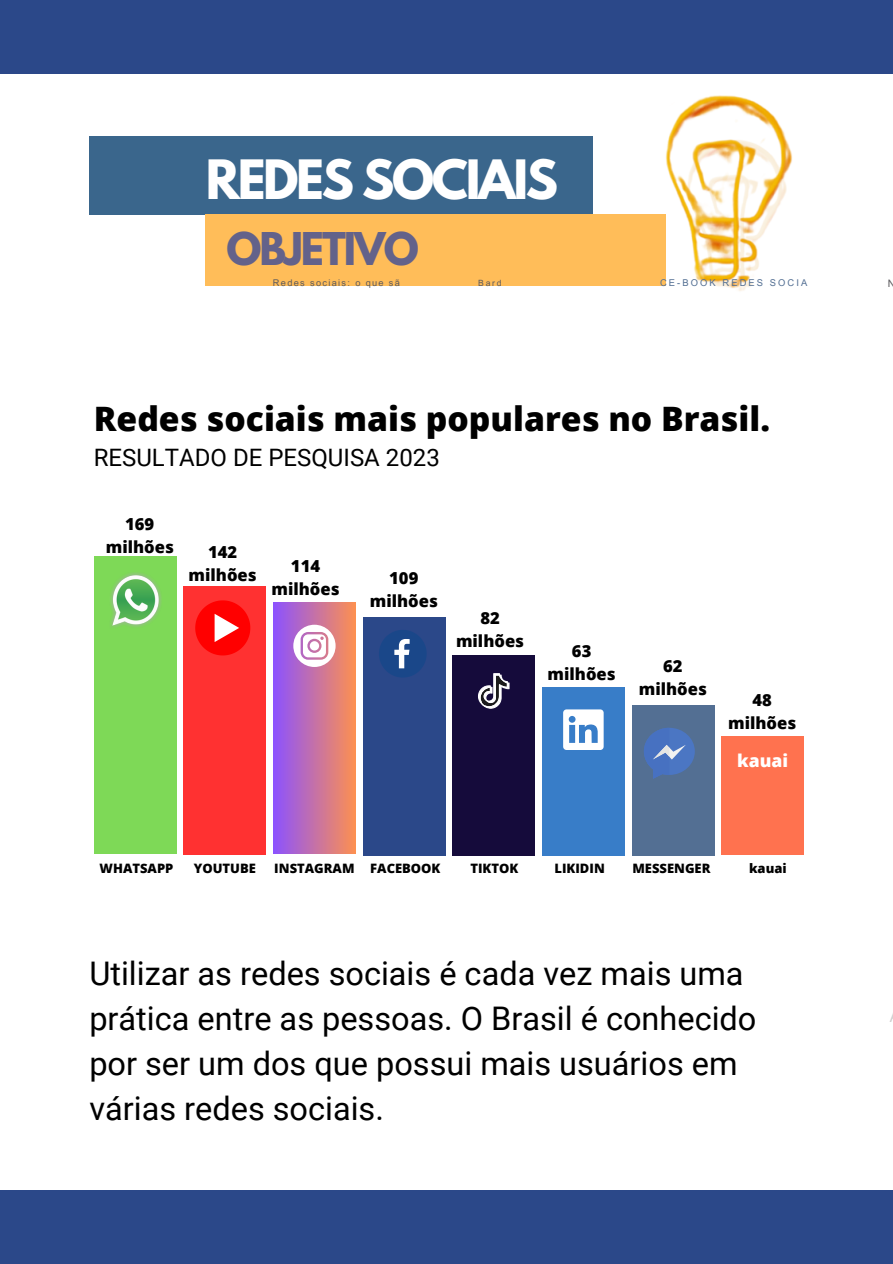
<style>
.page{position:relative;width:893px;height:1264px;background:#fff}
.page>*{position:absolute;margin:0;border:0;box-sizing:border-box;transform-origin:0 0}
.t1{font:700 48px "League Spartan";letter-spacing:-.05em;color:#fff}
.t2{font:700 40.05px "League Spartan";letter-spacing:-.05em;color:#63628a}
.t3{font:800 33.6px "Open Sans";color:#000}
.t4{font:32.55px/45px "Roboto";color:#000}
.t5{font:24px "Roboto";color:#000}
.t6{font:800 17.55px "Open Sans";color:#fff}
.t7{font:800 16.5px/22.6px "Open Sans";color:#000;text-align:center}
.t8{font:800 12.9px "Open Sans";color:#000}
.t9{font:10.35px "Arial MT Pro";color:#5b595d}
.t10{font:9.3px "Arial MT Pro";letter-spacing:.22em;color:#536f93}
.t11{font:9.15px "Arial MT Pro";letter-spacing:.145em;color:#5b595d}
.t12{font:8.55px "Arial MT Pro";color:#5b595d}
</style>
<div class="page">
<div style="left:0;top:0;width:892px;height:73px;background:#2b4889"></div>
<div style="left:0;top:1190px;width:892px;height:73px;background:#2b4889"></div>
<div style="left:89px;top:136px;width:504px;height:78px;background:#3a668c"></div>
<div style="left:205px;top:214px;width:460px;height:72px;background:#ffbd59"></div>
<img style="left:665px;top:95px;width:128px;height:196px">
<div style="left:183px;top:586px;width:83px;height:269px;background:#ff3131"></div>
<div style="left:273px;top:602px;width:83px;height:251px;background:linear-gradient(to right,#8c52ff,#fd9050)"></div>
<div style="left:362px;top:617px;width:83px;height:238px;background:#2b4889"></div>
<div style="left:452px;top:654px;width:83px;height:201px;background:#150b3b"></div>
<div style="left:542px;top:687px;width:82px;height:168px;background:#387dc8"></div>
<div style="left:631px;top:704px;width:83px;height:151px;background:#536f93"></div>
<div style="left:721px;top:736px;width:83px;height:118px;background:#ff724f"></div>
<svg style="left:195px;top:600px;width:55px;height:55px"></svg>
<svg style="left:293px;top:624px;width:42px;height:42px"></svg>
<svg style="left:379px;top:630px;width:47px;height:47px"></svg>
<svg style="left:478px;top:673px;width:31px;height:36px"></svg>
<svg style="left:563px;top:709px;width:40px;height:40px"></svg>
<svg style="left:644px;top:727px;width:50px;height:51px"></svg>
<div style="left:94px;top:556px;width:83px;height:297px;background:#7ed957"></div>
<img style="left:110px;top:572px;width:51px;height:55px">
<p class="t1" style="left:206px;top:155px;width:354px">REDES SOCIAIS</p>
<p class="t2" style="left:226px;top:229px;width:194px">OBJETIVO</p>
<p class="t11" style="left:273px;top:279px;width:128px">Redes sociais: o que sã</p>
<p class="t12" style="left:478px;top:280px;width:25px">Bard</p>
<p class="t10" style="left:660px;top:279px;width:149px">CE-BOOK REDES SOCIA</p>
<p class="t9" style="left:887px;top:280px;width:9px">N</p>
<h1 class="t3" style="left:94px;top:395px;width:677px">Redes sociais mais populares no Brasil.</h1>
<h3 class="t5" style="left:94px;top:443px;width:347px">RESULTADO DE PESQUISA 2023</h3>
<h5 class="t7" style="left:106px;top:512px;width:70px">169 milhões</h5>
<p class="t7" style="left:189px;top:540px;width:70px">142 milhões</p>
<h6 class="t7" style="left:271px;top:554px;width:70px">114 milhões</h6>
<p class="t7" style="left:370px;top:566px;width:70px">109 milhões</p>
<h6 class="t7" style="left:456px;top:606px;width:70px">82 milhões</h6>
<p class="t7" style="left:547px;top:639px;width:70px">63 milhões</p>
<p class="t7" style="left:638px;top:654px;width:70px">62 milhões</p>
<p class="t7" style="left:728px;top:688px;width:70px">48 milhões</p>
<p class="t6" style="left:737px;top:748px;width:52px">kauai</p>
<p class="t8" style="left:100px;top:858px;width:75px">WHATSAPP</p>
<p class="t8" style="left:194px;top:858px;width:64px">YOUTUBE</p>
<p class="t8" style="left:274px;top:859px;width:168px">INSTAGRAM FACEBOOK</p>
<p class="t8" style="left:470px;top:858px;width:50px">TIKTOK</p>
<p class="t8" style="left:554px;top:858px;width:52px">LIKIDIN</p>
<p class="t8" style="left:632px;top:859px;width:80px">MESSENGER</p>
<p class="t8" style="left:749px;top:859px;width:39px">kauai</p>
<h2 class="t4" style="left:89px;top:951px;width:668px">Utilizar as redes sociais é cada vez mais uma prática entre as pessoas. O Brasil é conhecido por ser um dos que possui mais usuários em várias redes sociais.</h2>
</div>
